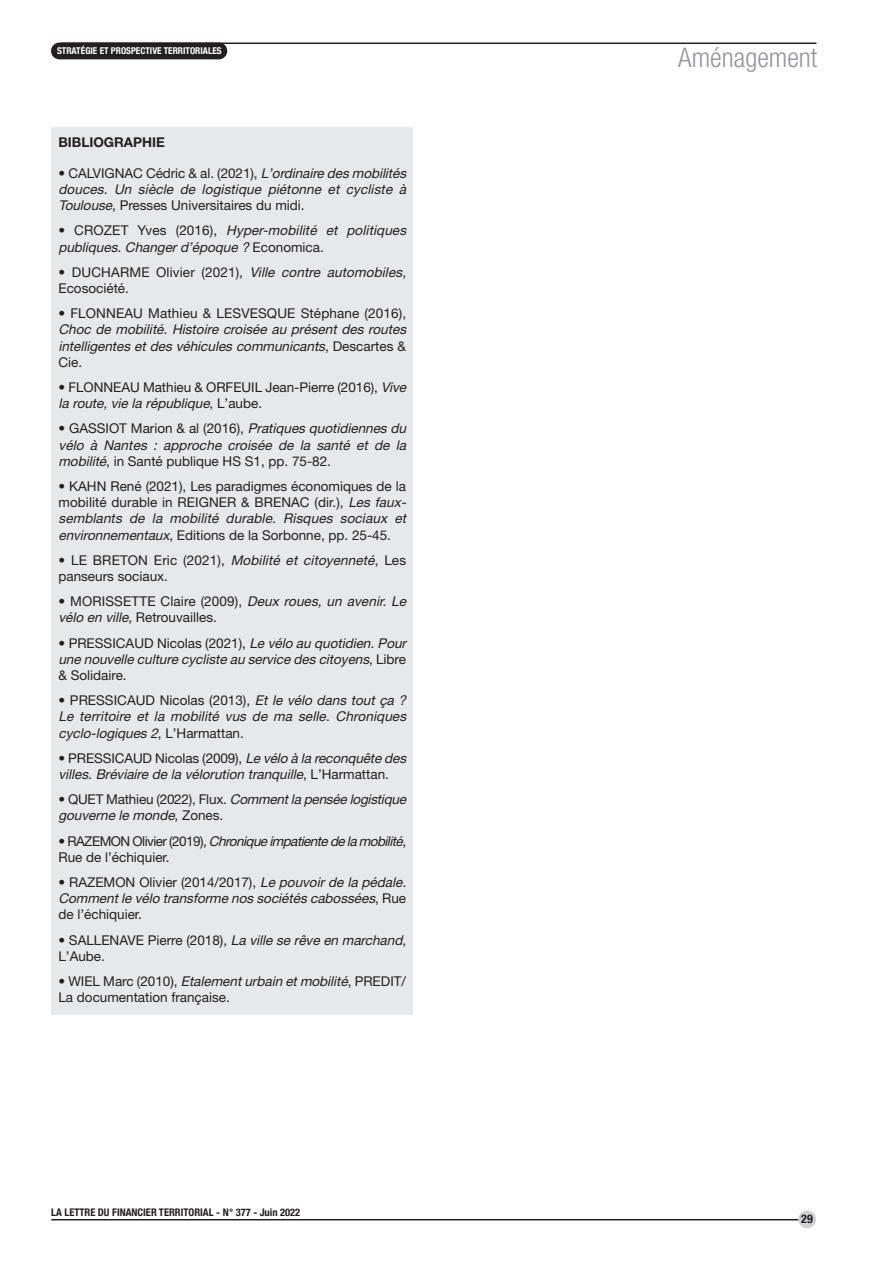
<style>
.page{position:relative;width:893px;height:1263px;background:#fff}
.page>*{position:absolute;margin:0;border:0;box-sizing:border-box;transform-origin:0 0}
.t1{font:300 condensed 27px "Helvetica Neue";color:#939598}
.t2{font:italic 13.5px/16.2px "Helvetica Neue";color:#231f20}
.t3{font:13.5px/16.2px "Helvetica Neue";color:#231f20}
.t4{font:700 13.5px "Helvetica Neue";color:#231f20}
.t5{font:700 condensed 12px "Helvetica Neue";color:#231f20}
.t6{font:700 condensed 10.5px "Helvetica Neue";color:#231f20}
.t7{font:700 condensed 9.3px "Helvetica Neue";color:#fff}
.s1{font-style:normal}
.s2{font-style:italic}
</style>
<div class="page">
<hr style="left:51px;top:1219px;width:760px;height:1px;background:#231f20">
<div style="left:798px;top:1210px;width:18px;height:18px;background:#d1d2d4;border-radius:50%"></div>
<hr style="left:61px;top:43px;width:755px;height:1px;background:#231f20">
<div style="left:51px;top:43px;width:176px;height:16px;background:#231f20;border-radius:8px"></div>
<div style="left:51px;top:128px;width:361px;height:887px;background:#e7e8e9"></div>
<p class="t7" style="left:57px;top:45px;width:166px">STRATÉGIE ET PROSPECTIVE TERRITORIALES</p>
<p class="t4" style="left:58px;top:137px;width:108px">BIBLIOGRAPHIE</p>
<p class="t2" style="left:58px;top:166px;width:352px;text-align:justify"><span class="s1">• CALVIGNAC Cédric &amp; al. (2021),</span> L’ordinairedesmobilités douces. Un siècle de logistique piétonne et cycliste à Toulouse<span class="s1">, Presses Universitaires du midi.</span></p>
<p class="t2" style="left:58px;top:224px;width:352px"><span class="s1">• C R O Z E T Yv e s (2 0 1 6 ) ,</span> Hyper-mobilité et politiques publiques. Changer d’époque ? <span class="s1">E c o n o m i c a .</span></p>
<p class="t3" style="left:58px;top:265px;width:349px">• DUCHARME Olivier (2021), <span class="s2">Ville contre automobiles</span>,<br>Ecosociété.</p>
<p class="t3" style="left:58px;top:307px;width:349px">• FLONNEAU Mathieu &amp; LESVESQUE Stéphane (2016),</p>
<p class="t2" style="left:58px;top:323px;width:352px">Choc de mobilité. Histoire croisée au présent des routes intelligentes et des véhicules communicants<span class="s1">, D e s c a rt e s &amp;<br>Cie.</span></p>
<p class="t3" style="left:58px;top:380px;width:352px">• FLONNEAU Mathieu &amp; ORFEUIL Jean-Pierre (2016), <span class="s2">Vive la route, vie la république</span>, L ’ a u b e .</p>
<p class="t2" style="left:58px;top:422px;width:352px;text-align:justify"><span class="s1">• GASSIOT Marion &amp; al (2016),</span> Pratiquesquotidiennesdu vélo à Nantes : approche croisée de la santé et de la mobilité<span class="s1">, in Santé publique HS S1, pp. 75-82.</span></p>
<p class="t3" style="left:58px;top:479px;width:352px">• KAHN René (2021), Les paradigmes économiques de la mobilité durable in REIGNER &amp; BRENAC (dir.), <span class="s2">Les faux&shy;semblants de la mobilité durable. Risques sociaux et environnementaux</span>, Editions de la Sorbonne, pp. 25-45.</p>
<p class="t3" style="left:58px;top:553px;width:349px">• LE BRETON Eric (2021), <span class="s2">Mobilité et citoyenneté</span>, Les panseurs sociaux.</p>
<p class="t3" style="left:58px;top:595px;width:352px">• MORISSETTE Claire (2009), <span class="s2">Deux roues, un avenir. Le véloenville</span>, Retrouvailles.</p>
<p class="t2" style="left:58px;top:636px;width:352px"><span class="s1">• PRESSICAUD Nicolas (2021),</span> Levéloauquotidien.Pour une nouvelle culture cycliste au service des citoyens<span class="s1">, L i b r e &amp; Solidaire.</span></p>
<p class="t2" style="left:58px;top:694px;width:352px;text-align:justify"><span class="s1">• PRESSICAUD Nicolas (2013),</span> Et le vélo dans tout ça ?<br>Le territoire et la mobilité vus de ma selle<span class="s1">.</span> Chroniques cyclo-logiques2<span class="s1">, L’Harmattan.</span></p>
<p class="t2" style="left:58px;top:751px;width:352px"><span class="s1">• PRESSICAUD Nicolas (2009),</span> Levéloàlareconquêtedes villes. Bréviaire de la vélorution tranquille<span class="s1">, L ’ H a r m a t t a n .</span></p>
<p class="t2" style="left:58px;top:793px;width:352px"><span class="s1">• QUET Mathieu (2022), Flux.</span> Commentlapenséelogistique gouverne le monde<span class="s1">, Z o n e s .</span></p>
<p class="t3" style="left:58px;top:834px;width:349px">• RAZ E M O N O l i v i e r (2 0 1 9) , <span class="s2">Chronique impatiente de la mobilité</span>,<br>Rue de l’échiquier.</p>
<p class="t2" style="left:58px;top:875px;width:352px"><span class="s1">• RAZEMON Olivier (2014/2017),</span> Lepouvoirdelapédale.<br>Comment le vélo transforme nos sociétés cabossées<span class="s1">, R u e de l’échiquier.</span></p>
<p class="t3" style="left:58px;top:933px;width:349px">• SALLENAVE Pierre (2018), <span class="s2">Lavilleserêveenmarchand</span>,<br>L’Aube.</p>
<p class="t3" style="left:58px;top:974px;width:349px">• WIEL Marc (2010), <span class="s2">Etalementurbainetmobilité</span>, PREDIT/<br>La documentation française.</p>
<p class="t6" style="left:51px;top:1206px;width:251px">LA LETTRE DU FINANCIER TERRITORIAL - N° 377 - JUIN 2022</p>
<h1 class="t1" style="left:678px;top:47px;width:141px">Aménagement</h1>
<p class="t5" style="left:801px;top:1212px;width:13px">29</p>
</div>
